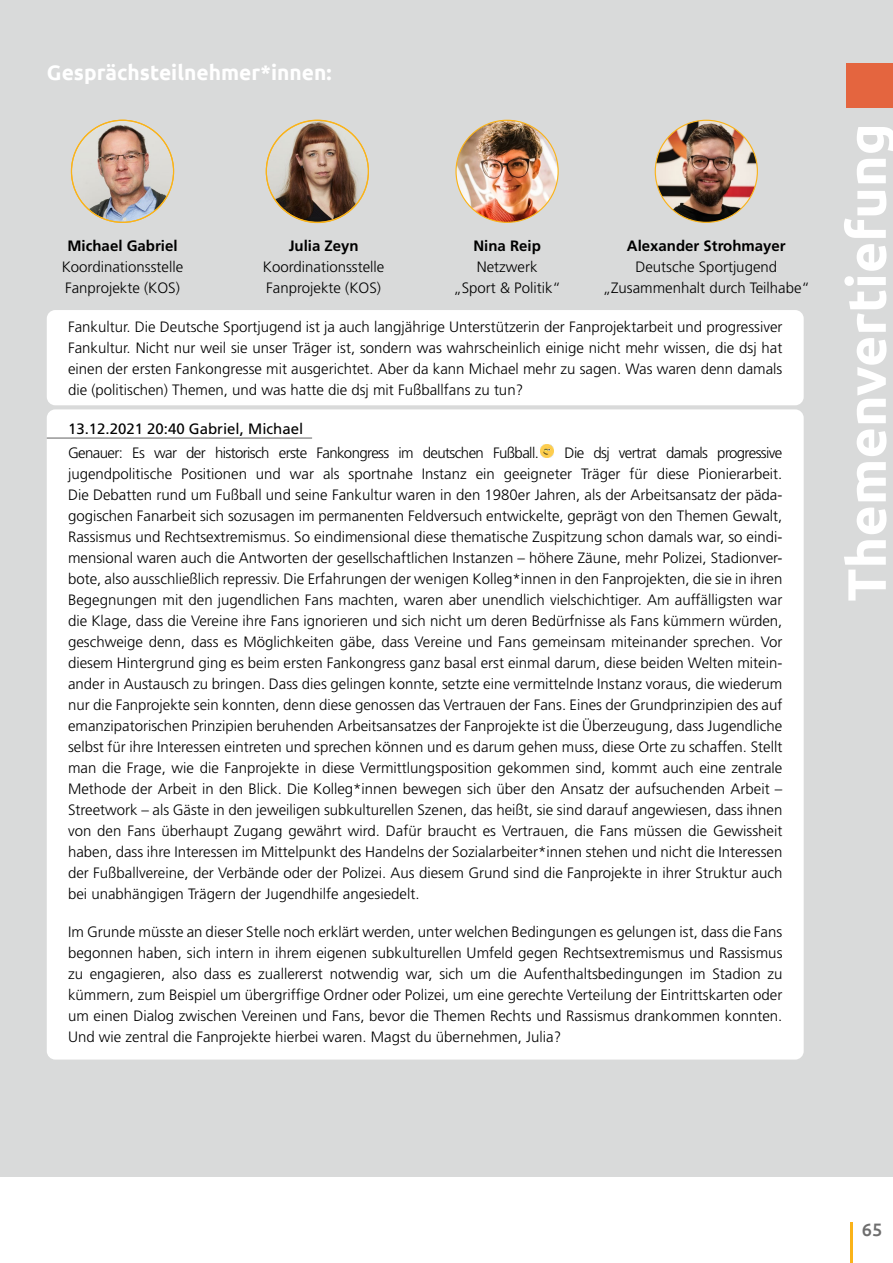
<style>
.page{position:relative;width:893px;height:1263px;background:#fff}
.page>*{position:absolute;margin:0;border:0;box-sizing:border-box;transform-origin:0 0}
.t1{font:700 54px "Ubuntu";color:#fff}
.t2{font:700 21px "Ubuntu";color:#fff}
.t3{font:500 18px "Ubuntu";color:#6e6e6e}
.t4{font:300 15px/21px "Frutiger";color:#000;text-align:justify}
.t5{font:300 15px "Frutiger";letter-spacing:-.04em;color:#000}
.t6{font:700 15px "Frutiger";color:#000}
.t7{font:15px "Frutiger";color:#000}
</style>
<div class="page">
<hr style="left:850px;top:1222px;width:3px;height:41px;background:#fab319">
<div style="left:0;top:0;width:893px;height:1177px;background:#d9dada"></div>
<div style="left:47px;top:310px;width:757px;height:95px;background:#fff;border-radius:9px"></div>
<div style="left:47px;top:409px;width:757px;height:650px;background:#fff;border-radius:9px"></div>
<svg style="left:540px;top:445px;width:13px;height:12px"></svg>
<hr style="left:47px;top:438px;width:265px;height:1px;background:#626261">
<img style="left:71px;top:120px;width:103px;height:102px;border-radius:51px">
<img style="left:456px;top:120px;width:102px;height:102px;border-radius:51px">
<img style="left:266px;top:120px;width:102px;height:103px;border-radius:51px">
<img style="left:655px;top:120px;width:102px;height:102px;border-radius:51px">
<div style="left:846px;top:64px;width:47px;height:44px;background:#e4653f"></div>
<h2 class="t2" style="left:47px;top:60px;width:286px">Gesprächsteilnehmer*innen:</h2>
<p class="t6" style="left:67px;top:237px;width:112px">Michael Gabriel</p>
<p class="t4" style="left:62px;top:257px;width:123px">Koordinationsstelle<br>Fanprojekte (KOS)</p>
<p class="t6" style="left:289px;top:237px;width:72px">Julia Zeyn</p>
<p class="t4" style="left:263px;top:256px;width:123px">Koordinationsstelle<br>Fanprojekte (KOS)</p>
<p class="t6" style="left:473px;top:237px;width:69px">Nina Reip</p>
<p class="t4" style="left:453px;top:257px;width:109px;text-align:center">Netzwerk<br>„Sport &amp; Politik“</p>
<p class="t6" style="left:627px;top:237px;width:160px">Alexander Strohmayer</p>
<p class="t4" style="left:603px;top:257px;width:209px;text-align:center">Deutsche Sportjugend „Zusammenhalt durch Teilhabe“</p>
<p class="t4" style="left:68px;top:316px;width:716px">Fankultur. Die Deutsche Sportjugend ist ja auch langjährige Unterstützerin der Fanprojektarbeit und progressiver Fankultur. Nicht nur weil sie unser Träger ist, sondern was wahrscheinlich einige nicht mehr wissen, die dsj hat einen der ersten Fankongresse mit ausgerichtet. Aber da kann Michael mehr zu sagen. Was waren denn damals die (politischen) Themen, und was hatte die dsj mit Fußballfans zu tun?</p>
<p class="t7" style="left:68px;top:420px;width:237px">13.12.2021 20:40 Gabriel, Michael</p>
<p class="t5" style="left:68px;top:444px;width:472px">Genauer: Es war der historisch erste Fankongress im deutschen Fußball.</p>
<p class="t4" style="left:68px;top:442px;width:716px;text-indent:497px">Die dsj vertrat damals progressive jugendpolitische Positionen und war als sportnahe Instanz ein geeigneter Träger für diese Pionierarbeit.<br>Die Debatten rund um Fußball und seine Fankultur waren in den 1980er Jahren, als der Arbeitsansatz der päda&shy;gogischen Fanarbeit sich sozusagen im permanenten Feldversuch entwickelte, geprägt von den Themen Gewalt, Rassismus und Rechtsextremismus. So eindimensional diese thematische Zuspitzung schon damals war, so eindi&shy;mensional waren auch die Antworten der gesellschaftlichen Instanzen – höhere Zäune, mehr Polizei, Stadionver&shy;bote, also ausschließlich repressiv. Die Erfahrungen der wenigen Kolleg*innen in den Fanprojekten, die sie in ihren Begegnungen mit den jugendlichen Fans machten, waren aber unendlich vielschichtiger. Am auffälligsten war die Klage, dass die Vereine ihre Fans ignorieren und sich nicht um deren Bedürfnisse als Fans kümmern würden, geschweige denn, dass es Möglichkeiten gäbe, dass Vereine und Fans gemeinsam miteinander sprechen. Vor diesem Hintergrund ging es beim ersten Fankongress ganz basal erst einmal darum, diese beiden Welten mitein&shy;ander in Austausch zu bringen. Dass dies gelingen konnte, setzte eine vermittelnde Instanz voraus, die wiederum nur die Fanprojekte sein konnten, denn diese genossen das Vertrauen der Fans. Eines der Grundprinzipien des auf emanzipatorischen Prinzipien beruhenden Arbeitsansatzes der Fanprojekte ist die Überzeugung, dass Jugendliche selbst für ihre Interessen eintreten und sprechen können und es darum gehen muss, diese Orte zu schaffen. Stellt man die Frage, wie die Fanprojekte in diese Vermittlungsposition gekommen sind, kommt auch eine zentrale Methode der Arbeit in den Blick. Die Kolleg*innen bewegen sich über den Ansatz der aufsuchenden Arbeit – Streetwork – als Gäste in den jeweiligen subkulturellen Szenen, das heißt, sie sind darauf angewiesen, dass ihnen von den Fans überhaupt Zugang gewährt wird. Dafür braucht es Vertrauen, die Fans müssen die Gewissheit haben, dass ihre Interessen im Mittelpunkt des Handelns der Sozialarbeiter*innen stehen und nicht die Interessen der Fußballvereine, der Verbände oder der Polizei. Aus diesem Grund sind die Fanprojekte in ihrer Struktur auch bei unabhängigen Trägern der Jugendhilfe angesiedelt.</p>
<p class="t4" style="left:68px;top:921px;width:716px">Im Grunde müsste an dieser Stelle noch erklärt werden, unter welchen Bedingungen es gelungen ist, dass die Fans begonnen haben, sich intern in ihrem eigenen subkulturellen Umfeld gegen Rechtsextremismus und Rassismus zu engagieren, also dass es zuallererst notwendig war, sich um die Aufenthaltsbedingungen im Stadion zu kümmern, zum Beispiel um übergriffige Ordner oder Polizei, um eine gerechte Verteilung der Eintrittskarten oder um einen Dialog zwischen Vereinen und Fans, bevor die Themen Rechts und Rassismus drankommen konnten.<br>Und wie zentral die Fanprojekte hierbei waren. Magst du übernehmen, Julia?</p>
<h1 class="t1" style="left:834px;top:602px;width:480px;rotate:-90deg">Themenvertiefung</h1>
<p class="t3" style="left:862px;top:1218px;width:22px">65</p>
</div>
